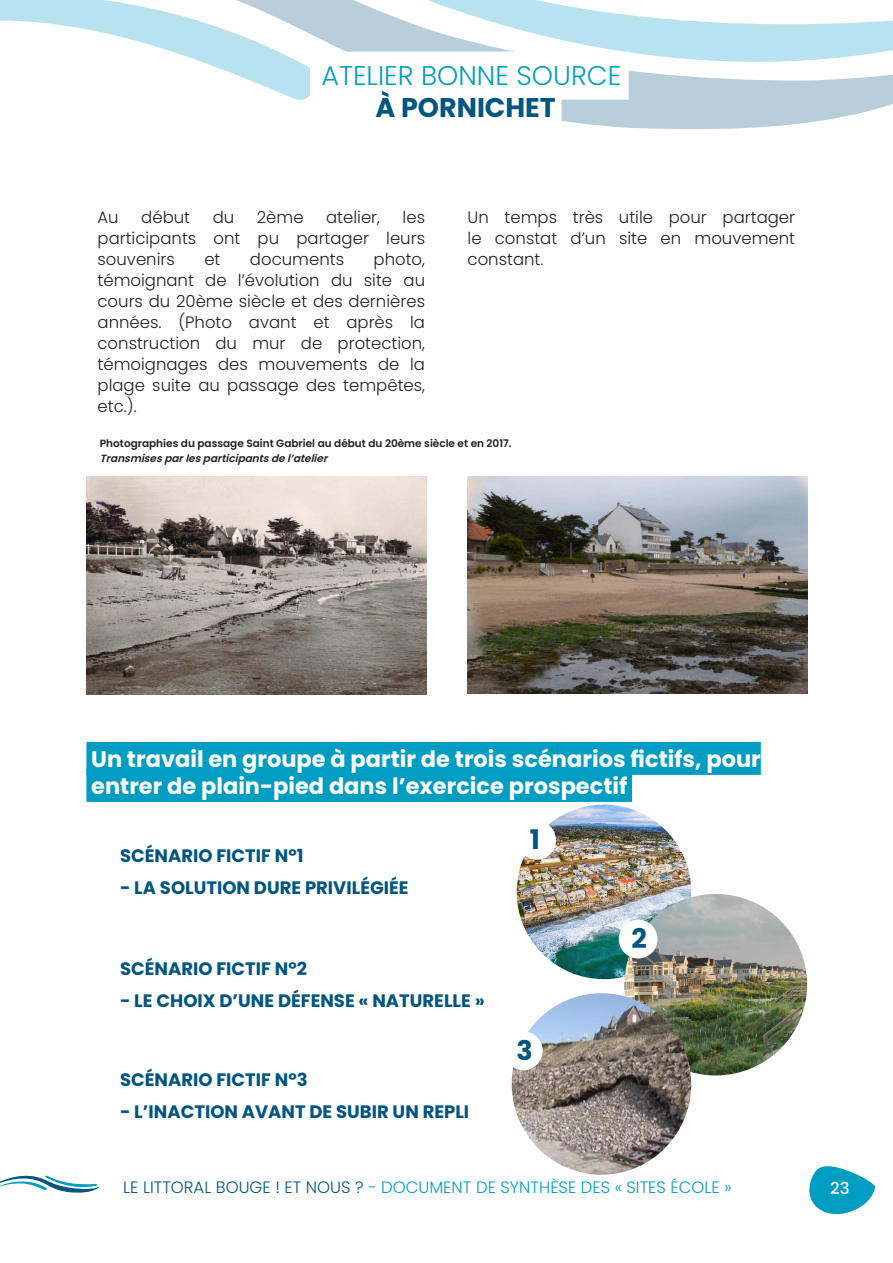
<style>
.page{position:relative;width:893px;height:1263px;background:#fff}
.page>*{position:absolute;margin:0;border:0;box-sizing:border-box;transform-origin:0 0}
.t1{font:300 27px/32.4px "Poppins";color:#009dc2;text-align:center}
.t2{font:700 27px "Poppins";color:#005581}
.Paragraphe_2_colonnes{font:700 22.5px/27px "Poppins";color:#fff}
.VAC_Paragraphe_2_colonnes_copie{font:700 18px "Poppins";color:#005581}
.VAC_Paragraphe_2_colonnes_copie-2{font:300 16.5px/21px "Poppins";color:#231f20;text-align:justify}
.t3{font:300 16.5px "Poppins";color:#009dc2}
.t4{font:500 16.5px "Poppins";color:#fff}
.VAC_Paragraphe_2_colonnes_copie-3{font:600 10.5px/15px "Poppins";color:#231f20}
.s1{font-weight:700;color:#005581}
.s2{font-style:italic}
.s3{color:#005581}
</style>
<div class="page">
<svg style="left:809px;top:1166px;width:67px;height:49px"></svg>
<svg style="left:0;top:1175px;width:100px;height:18px"></svg>
<svg style="left:0;top:0;width:893px;height:129px"></svg>
<div style="left:310px;top:52px;width:319px;height:48px;background:#fff"></div>
<div style="left:375px;top:84px;width:187px;height:48px;background:#fff"></div>
<img style="left:86px;top:476px;width:340px;height:219px">
<div style="left:86px;top:742px;width:675px;height:33px;background:#009dc2"></div>
<div style="left:86px;top:769px;width:546px;height:33px;background:#009dc2"></div>
<img style="left:468px;top:476px;width:340px;height:218px">
<img style="left:517px;top:804px;width:174px;height:175px;border-radius:87px">
<div style="left:517px;top:821px;width:39px;height:39px;background:#fff;border-radius:50%"></div>
<img style="left:624px;top:894px;width:183px;height:181px">
<div style="left:619px;top:920px;width:38px;height:38px;background:#fff;border-radius:50%"></div>
<img style="left:512px;top:993px;width:179px;height:182px">
<div style="left:504px;top:1031px;width:39px;height:39px;background:#fff;border-radius:50%"></div>
<p class="t1" style="left:321px;top:59px;width:301px">ATELIER BONNE SOURCE<br><span class="s1">À PORNICHET</span></p>
<p class="VAC_Paragraphe_2_colonnes_copie-2" style="left:98px;top:207px;width:23px">Au</p>
<p class="VAC_Paragraphe_2_colonnes_copie-2" style="left:141px;top:207px;width:50px">début</p>
<p class="VAC_Paragraphe_2_colonnes_copie-2" style="left:213px;top:207px;width:23px">du</p>
<p class="VAC_Paragraphe_2_colonnes_copie-2" style="left:257px;top:207px;width:48px">2ème</p>
<p class="VAC_Paragraphe_2_colonnes_copie-2" style="left:326px;top:207px;width:55px">atelier,</p>
<p class="VAC_Paragraphe_2_colonnes_copie-2" style="left:98px;top:207px;width:329px;text-indent:305px">les participants ont pu partager leurs souvenirs</p>
<p class="VAC_Paragraphe_2_colonnes_copie-2" style="left:98px;top:249px;width:329px;text-indent:276px">photo, témoignant de l’évolution du site au cours du 20ème siècle et des dernières années. (Photo avant et après la construction du mur de protection, témoignages des mouvements de la plage suite au passage des tempêtes, etc.).</p>
<p class="VAC_Paragraphe_2_colonnes_copie-2" style="left:204px;top:249px;width:18px">et</p>
<p class="VAC_Paragraphe_2_colonnes_copie-2" style="left:250px;top:249px;width:96px">documents</p>
<p class="VAC_Paragraphe_2_colonnes_copie-2" style="left:468px;top:207px;width:329px">Un temps très utile pour partager le constat d’un site en mouvement constant.</p>
<p class="VAC_Paragraphe_2_colonnes_copie-3" style="left:100px;top:436px;width:413px">Photographies du passage Saint Gabriel au début du 20ème siècle et en 2017.<br><span class="s2">Transmisesparlesparticipantsdel’atelier</span></p>
<p class="Paragraphe_2_colonnes" style="left:91px;top:746px;width:671px">Un travail en groupe à partir de trois scénarios fictifs, pour entrer de plain-pied dans l’exercice prospectif</p>
<p class="t2" style="left:530px;top:824px;width:12px">1</p>
<p class="VAC_Paragraphe_2_colonnes_copie" style="left:120px;top:845px;width:185px">SCÉNARIO FICTIF N°1</p>
<p class="VAC_Paragraphe_2_colonnes_copie" style="left:120px;top:877px;width:290px">- LA SOLUTION DURE PRIVILÉGIÉE</p>
<p class="VAC_Paragraphe_2_colonnes_copie" style="left:120px;top:959px;width:188px">SCÉNARIO FICTIF N°2</p>
<p class="VAC_Paragraphe_2_colonnes_copie" style="left:120px;top:990px;width:366px">- LE CHOIX D’UNE DÉFENSE « NATURELLE »</p>
<p class="VAC_Paragraphe_2_colonnes_copie" style="left:120px;top:1069px;width:189px">SCÉNARIO FICTIF N°3</p>
<p class="VAC_Paragraphe_2_colonnes_copie" style="left:120px;top:1101px;width:351px">- L’INACTION AVANT DE SUBIR UN REPLI</p>
<p class="t2" style="left:517px;top:1035px;width:18px">3</p>
<p class="t2" style="left:631px;top:923px;width:17px">2</p>
<p class="t3" style="left:123px;top:1177px;width:610px"><span class="s3">LE LITTORAL BOUGE ! ET NOUS ?</span> - DOCUMENT DE SYNTHÈSE DES « SITES ÉCOLE »</p>
<p class="t4" style="left:830px;top:1179px;width:21px">23</p>
</div>
